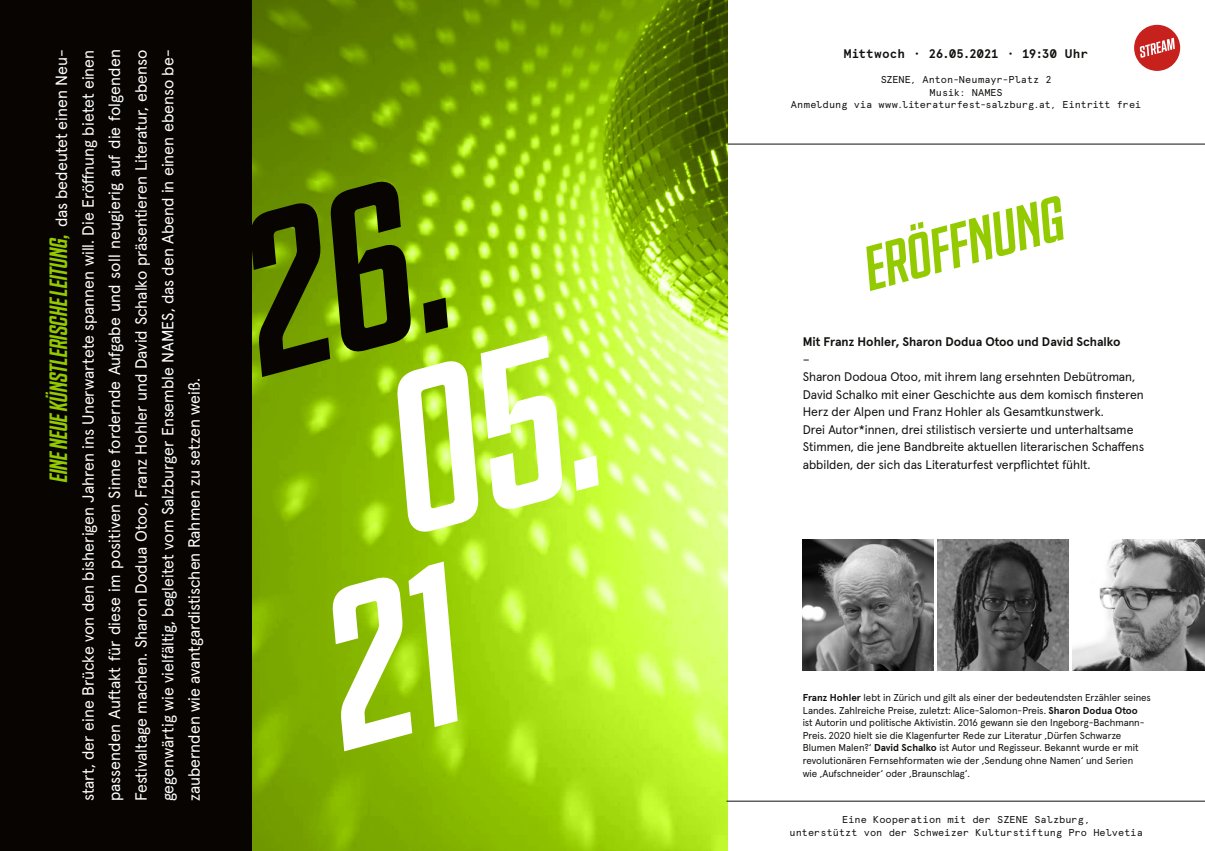
<style>
.page{position:relative;width:1205px;height:851px;background:#fff}
.page>*{position:absolute;margin:0;border:0;box-sizing:border-box;transform-origin:0 0}
.t1{font:italic 225px/191.2px "NTF Grand Medium";color:#fff}
.t2{font:italic 62.5px "NTF Grand Medium";color:#93ca00}
.t3{font:italic 25px "NTF Grand Medium";color:#93ca00}
.t4{font:16.25px/26.6px "Apercu Pro";color:#fff;text-align:justify}
.t5{font:12.5px/17.5px "Apercu Pro";color:#11110f}
.t6{font:700 12.5px "Apercu Pro";color:#11110f}
.t7{font:700 12.5px "Apercu Mono Pro";letter-spacing:-.015em;color:#11110f}
.t8{font:10px/12.5px "Apercu Pro";color:#11110f}
.t9{font:10px/12.5px "Apercu Mono Pro";color:#11110f;text-align:center}
.s1{font-family:"Apercu Pro";font-style:normal;font-size:16.25px;color:#fff}
.s2{font-weight:700}
</style>
<div class="page">
<img style="left:252px;top:0;width:475px;height:850px">
<img style="left:937px;top:539px;width:131px;height:131px">
<img style="left:1072px;top:539px;width:133px;height:131px">
<img style="left:803px;top:539px;width:131px;height:131px">
<div style="left:0;top:0;width:252px;height:850px;background:#080401"></div>
<hr style="left:727px;top:144px;width:478px;height:1px;background:#11110f">
<hr style="left:726px;top:800px;width:479px;height:1px;background:#11110f">
<div style="left:1134px;top:25px;width:46px;height:46px;background:#c6211c;border-radius:50%"></div>
<svg style="left:1140px;top:38px;width:35px;height:20px"></svg>
<svg style="left:252px;top:177px;width:201px;height:200px;background:#80ad04"></svg>
<h3 class="t3" style="left:44px;top:482px;width:434px;rotate:-90deg">EINE NEUE KÜNSTLERISCHE LEITUNG, <span class="s1">das bedeutet einen Neu-</span></h3>
<p class="t4" style="left:73px;top:801px;width:753px;rotate:-90deg">start, der eine Brücke von den bisherigen Jahren ins Unerwartete spannen will. Die Eröffnung bietet einen passenden Auftakt für diese im positiven Sinne fordernde Aufgabe und soll neugierig auf die folgenden Festivaltage machen. Sharon Dodua Otoo, Franz Hohler und David Schalko präsentieren Literatur, ebenso gegenwärtig wie vielfältig, begleitet vom Salzburger Ensemble NAMES, das den Abend in einen ebenso be&shy;zaubernden wie avantgardistischen Rahmen zu setzen weiß.</p>
<p class="t7" style="left:844px;top:44px;width:246px">Mittwoch · 26.05.2021 · 19:30 Uhr</p>
<p class="t9" style="left:791px;top:73px;width:352px">SZENE, Anton-Neumayr-Platz 2<br>Musik: NAMES<br>Anmeldung via www.literaturfest-salzburg.at, Eintritt frei</p>
<h2 class="t2" style="left:856px;top:234px;width:206px;rotate:-15deg">ERÖFFNUNG</h2>
<h1 class="t1" style="left:255px;top:395px;width:329px;text-indent:117px;rotate:-15deg">05.<br>21</h1>
<p class="t6" style="left:803px;top:332px;width:319px">Mit Franz Hohler, Sharon Dodua Otoo und David Schalko</p>
<p class="t5" style="left:803px;top:349px;width:343px">–<br>Sharon Dodoua Otoo, mit ihrem lang ersehnten Debütroman, David Schalko mit einer Geschichte aus dem komisch finsteren Herz der Alpen und Franz Hohler als Gesamtkunstwerk.<br>Drei Autor*innen, drei stilistisch versierte und unterhaltsame Stimmen, die jene Bandbreite aktuellen literarischen Schaffens abbilden, der sich das Literaturfest verpflichtet fühlt.</p>
<p class="t8" style="left:803px;top:690px;width:350px"><span class="s2">Franz Hohler</span> lebt in Zürich und gilt als einer der bedeutendsten Erzähler seines Landes. Zahlreiche Preise, zuletzt: Alice-Salomon-Preis. <span class="s2">Sharon Dodua Otoo<br></span>ist Autorin und politische Aktivistin. 2016 gewann sie den Ingeborg-Bachmann-Preis. 2020 hielt sie die Klagenfurter Rede zur Literatur ‚Dürfen Schwarze Blumen Malen?‘ <span class="s2">David Schalko</span> ist Autor und Regisseur. Bekannt wurde er mit revolutionären Fernsehformaten wie der ‚Sendung ohne Namen‘ und Serien<br>wie ‚Aufschneider‘ oder ‚Braunschlag‘.</p>
<p class="t9" style="left:789px;top:812px;width:355px">Eine Kooperation mit der SZENE Salzburg,<br>unterstützt von der Schweizer Kulturstiftung Pro Helvetia</p>
</div>
